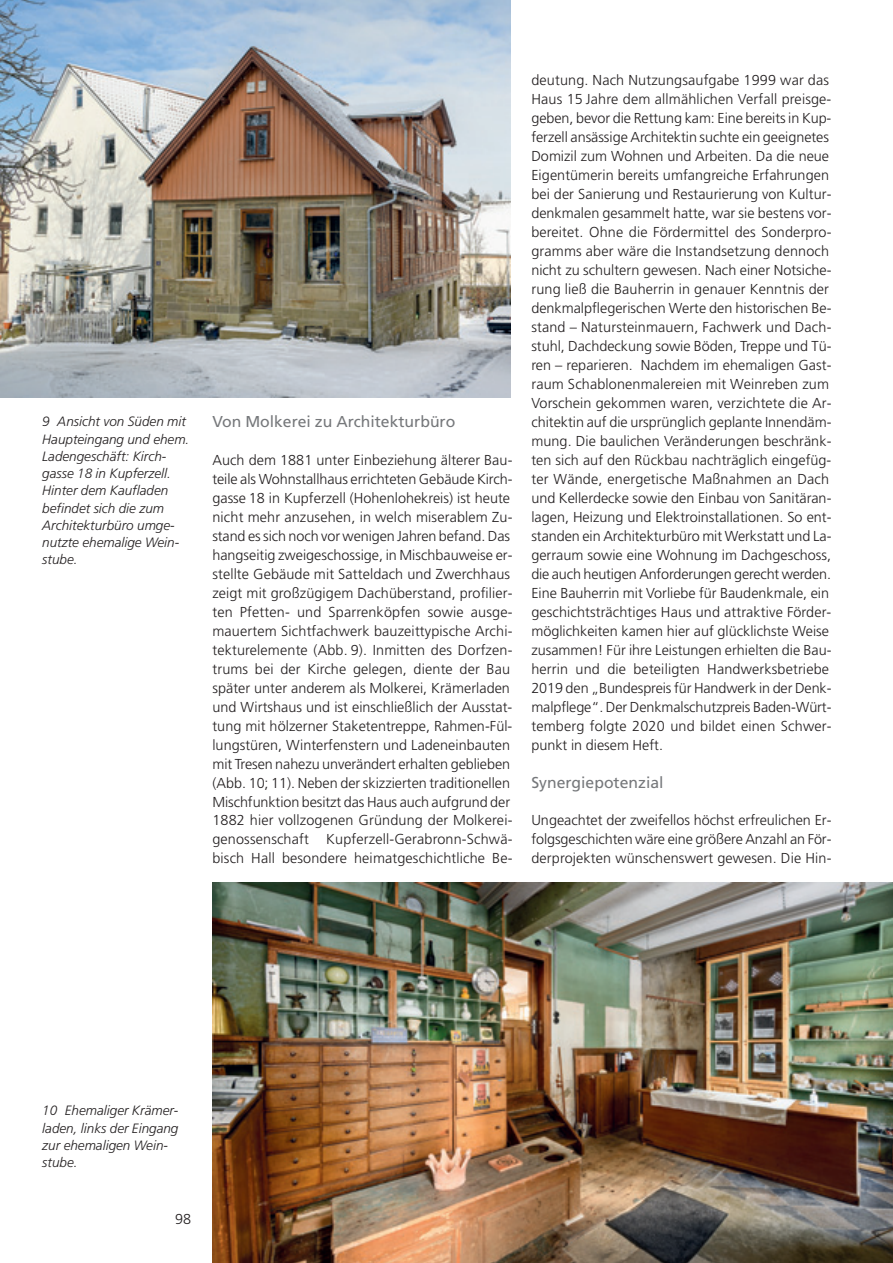
<style>
.page{position:relative;width:893px;height:1263px;background:#fff}
.page>*{position:absolute;margin:0;border:0;box-sizing:border-box;transform-origin:0 0}
.t1{font:15.75px "Frutiger";color:#76787b}
.t2{font:300 14.4px/19px "Frutiger";letter-spacing:.005em;color:#231f20}
.t3{font:italic 300 13.5px/17.2px "Frutiger";color:#231f20}
</style>
<div class="page">
<img style="left:0;top:0;width:510px;height:397px">
<img style="left:212px;top:882px;width:680px;height:381px">
<p class="t3" style="left:42px;top:414px;width:149px">9 Ansicht von Süden mit<br>Haupteingang und ehem.<br>Ladengeschäft: Kirch&shy;gasse 18 in Kupferzell.<br>Hinter dem Kaufladen befindet sich die zum<br>Architekturbüro umge&shy;nutzte ehemalige Wein&shy;stube.</p>
<p class="t1" style="left:212px;top:415px;width:244px">Von Molkerei zu Architekturbüro</p>
<p class="t2" style="left:212px;top:451px;width:302px">Auch dem 1881 unter Einbeziehung älterer Bau&shy;teile als Wohnstallhaus errichteten Gebäude Kirch&shy;gasse 18 in Kupferzell (Hohenlohekreis) ist heute nicht mehr anzusehen, in welch miserablem Zu&shy;stand es sich noch vor wenigen Jahren befand. Das hangseitig zweigeschossige, in Mischbauweise er&shy;stellte Gebäude mit Satteldach und Zwerchhaus zeigt mit großzügigem Dachüberstand, profilier&shy;ten Pfetten- und Sparrenköpfen sowie ausge&shy;mauertem Sichtfachwerk bauzeittypische Archi&shy;tekturelemente (Abb. 9). Inmitten des Dorfzen&shy;trums bei der Kirche gelegen, diente der Bau später unter anderem als Molkerei, Krämerladen und Wirtshaus und ist einschließlich der Ausstat&shy;tung mit hölzerner Staketentreppe, Rahmen-Fül&shy;lungstüren, Winterfenstern und Ladeneinbauten mit Tresen nahezu unverändert erhalten geblieben (Abb. 10; 11). Neben der skizzierten traditionellen Mischfunktion besitzt das Haus auch aufgrund der 1882 hier vollzogenen Gründung der Molkerei&shy;genossenschaft Kupferzell-Gerabronn-Schwä&shy;bisch Hall besondere heimatgeschichtliche Be-</p>
<p class="t2" style="left:531px;top:72px;width:302px">deutung. Nach Nutzungsaufgabe 1999 war das Haus 15 Jahre dem allmählichen Verfall preisge&shy;geben, bevor die Rettung kam: Eine bereits in Kup&shy;ferzell ansässige Architektin suchte ein geeignetes Domizil zum Wohnen und Arbeiten. Da die neue Eigentümerin bereits umfangreiche Erfahrungen bei der Sanierung und Restaurierung von Kultur&shy;denkmalen gesammelt hatte, war sie bestens vor&shy;bereitet. Ohne die Fördermittel des Sonderpro&shy;gramms aber wäre die Instandsetzung dennoch nicht zu schultern gewesen. Nach einer Notsiche&shy;rung ließ die Bauherrin in genauer Kenntnis der denkmalpflegerischen Werte den historischen Be&shy;stand – Natursteinmauern, Fachwerk und Dach&shy;stuhl, Dachdeckung sowie Böden, Treppe und Tü&shy;ren – reparieren. Nachdem im ehemaligen Gast - raum Schablonenmalereien mit Weinreben zum Vorschein gekommen waren, verzichtete die Ar&shy;chitektin auf die ursprünglich geplante Innendäm - mung. Die baulichen Veränderungen beschränk&shy;ten sich auf den Rückbau nachträglich eingefüg&shy;ter Wände, energetische Maßnahmen an Dach und Kellerdecke sowie den Einbau von Sanitäran&shy;lagen, Heizung und Elektroinstallationen. So ent&shy;standen ein Architekturbüro mit Werkstatt und La&shy;gerraum sowie eine Wohnung im Dachgeschoss, die auch heutigen Anforderungen gerecht werden.<br>Eine Bauherrin mit Vorliebe für Baudenkmale, ein geschichtsträchtiges Haus und attraktive Förder&shy;möglichkeiten kamen hier auf glücklichste Weise zusammen! Für ihre Leistungen erhielten die Bau&shy;herrin und die beteiligten Handwerksbetriebe 2019 den „Bundespreis für Handwerk in der Denk&shy;malpflege“. Der Denkmalschutzpreis Baden-Würt&shy;temberg folgte 2020 und bildet einen Schwer&shy;punkt in diesem Heft.</p>
<p class="t1" style="left:531px;top:776px;width:134px">Synergiepotenzial</p>
<p class="t2" style="left:531px;top:812px;width:302px;text-align:justify">Ungeachtet der zweifellos höchst erfreulichen Er&shy;folgsgeschichten wäre eine größere Anzahl an För&shy;derprojekten wünschenswert gewesen. Die Hin-</p>
<p class="t3" style="left:42px;top:1103px;width:138px">10 Ehemaliger Krämer - laden, links der Eingang zur ehemaligen Wein&shy;stube.</p>
<p class="t2" style="left:175px;top:1211px;width:18px">98</p>
</div>
